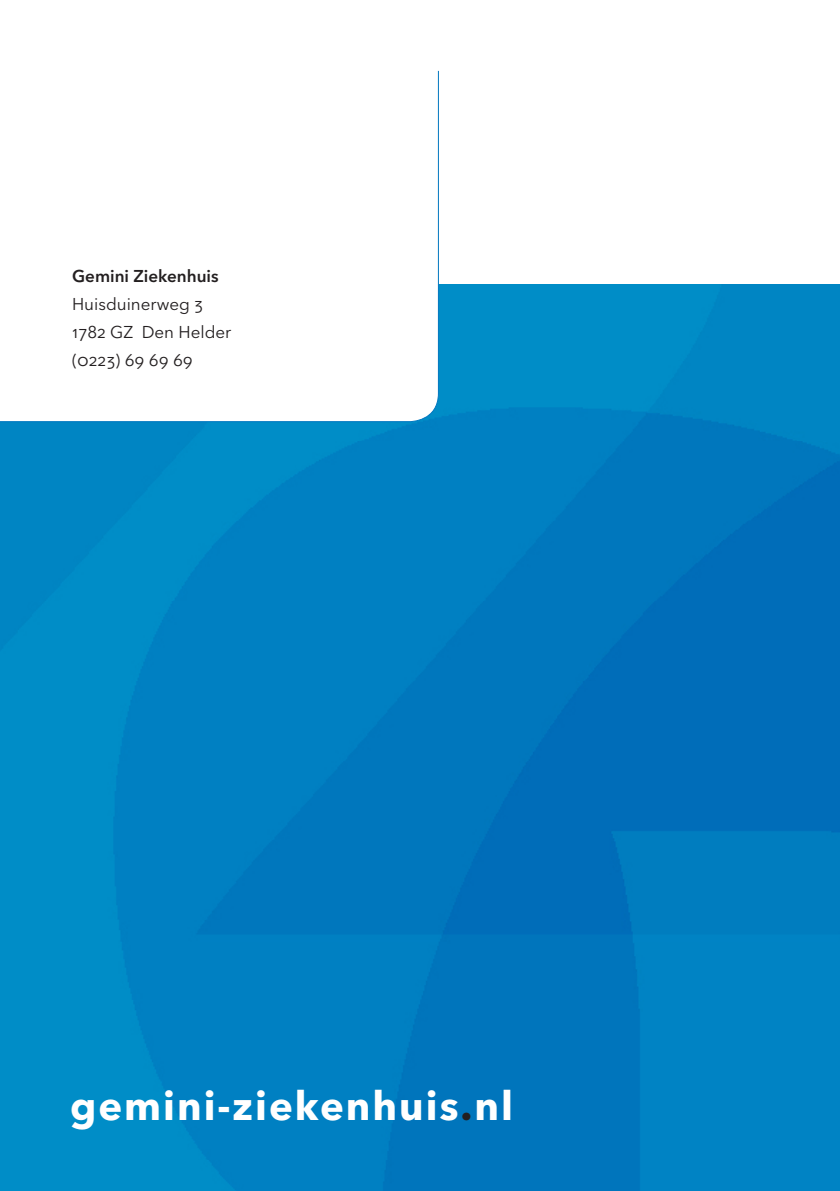
<style>
.page{position:relative;width:840px;height:1191px;background:#fff}
.page>*{position:absolute;margin:0;border:0;box-sizing:border-box;transform-origin:0 0}
.t1{font:700 40px "Avenir Next LT Pro";letter-spacing:.05em;color:#fff}
.Body{font:17px "Avenir Next LT Pro";color:#231f20}
.Subkopje_zw{font:600 17px "Avenir Next LT Pro";color:#231f20}
.s1{color:#231f20}
</style>
<div class="page">
<img style="left:0;top:284px;width:839px;height:907px">
<svg style="left:0;top:70px;width:439px;height:353px"></svg>
<p class="Subkopje_zw" style="left:72px;top:266px;width:148px">Gemini Ziekenhuis</p>
<p class="Body" style="left:72px;top:294px;width:132px">Huisduinerweg 3</p>
<p class="Body" style="left:72px;top:322px;width:161px">1782 GZ Den Helder</p>
<p class="Body" style="left:72px;top:350px;width:122px">(0223) 69 69 69</p>
<p class="t1" style="left:70px;top:1081px;width:444px">gemini-ziekenhuis<span class="s1">.</span>nl</p>
</div>
